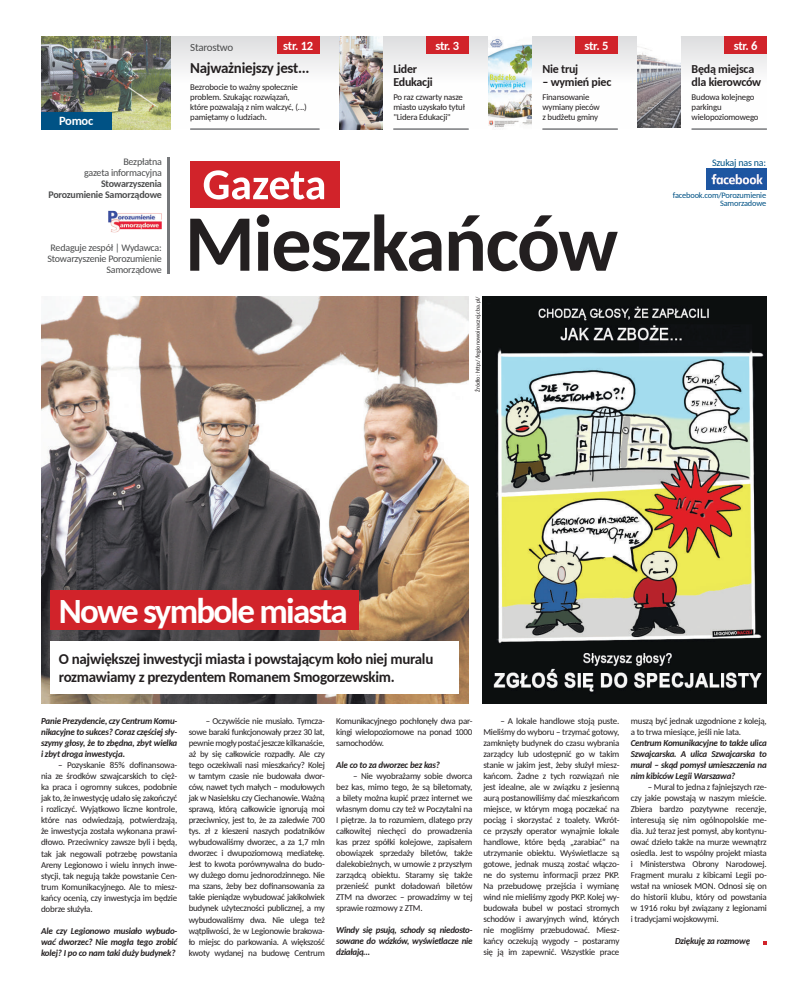
<style>
.page{position:relative;width:808px;height:993px;background:#fff}
.page>*{position:absolute;margin:0;border:0;box-sizing:border-box;transform-origin:0 0}
.t1{font:700 35px "Carlito";letter-spacing:-.05em;color:#fff}
.t2{font:700 15px/18px "Carlito";letter-spacing:-.02em;color:#231f20}
.t3{font:700 12.5px "Carlito";letter-spacing:-.02em;color:#fff}
.t4{font:700 12px/13px "Carlito";letter-spacing:-.02em;color:#231f20}
.t5{font:11px "Carlito";letter-spacing:-.025em;color:#4b4c4d}
.t6{font:10px/11px "Carlito";letter-spacing:-.02em;color:#4b4c4d;text-align:right}
.t7{font:700 10px/11px "Carlito";letter-spacing:-.02em;color:#4b4c4d;text-align:right}
.t8{font:10px "Carlito";letter-spacing:-.02em;color:#005285}
.t9{font:9px/11px "Carlito";letter-spacing:-.02em;color:#231f20;text-align:justify}
.t10{font:italic 700 9px/11px "Carlito";letter-spacing:-.02em;color:#231f20;text-align:justify}
.t11{font:8.8px/10px "Carlito";letter-spacing:-.02em;color:#231f20}
.t12{font:8.4px/8px "Carlito";letter-spacing:-.02em;color:#005285;text-align:right}
.t13{font:6px "Carlito";color:#231f20}
</style>
<div class="page">
<div style="left:190px;top:161px;width:149px;height:46px;background:#d1232a"></div>
<svg style="left:204px;top:170px;width:120px;height:29px"></svg>
<div style="left:41px;top:37px;width:726px;height:92px;background:linear-gradient(to bottom,#e6e6e7,#fff)"></div>
<svg style="left:190px;top:214px;width:428px;height:57px"></svg>
<hr style="left:168px;top:157px;width:2px;height:117px;background:#76787b">
<img style="left:108px;top:210px;width:54px;height:23px">
<img style="left:41px;top:296px;width:428px;height:407px">
<div style="left:277px;top:37px;width:42px;height:17px;background:#d1232a"></div>
<div style="left:50px;top:590px;width:309px;height:39px;background:#d1232a"></div>
<div style="left:426px;top:37px;width:43px;height:17px;background:#d1232a"></div>
<div style="left:575px;top:37px;width:43px;height:17px;background:#d1232a"></div>
<div style="left:724px;top:37px;width:43px;height:17px;background:#d1232a"></div>
<img style="left:41px;top:37px;width:129px;height:92px">
<img style="left:339px;top:37px;width:43px;height:92px">
<img style="left:488px;top:37px;width:43px;height:92px">
<div style="left:41px;top:112px;width:70px;height:17px;background:#005285"></div>
<img style="left:638px;top:37px;width:42px;height:90px">
<div style="left:50px;top:640px;width:409px;height:53px;background:#fff"></div>
<hr style="left:190px;top:129px;width:129px;height:1px;background:#76787b">
<hr style="left:393px;top:129px;width:76px;height:1px;background:#76787b">
<hr style="left:542px;top:129px;width:76px;height:1px;background:#76787b">
<hr style="left:692px;top:129px;width:75px;height:1px;background:#76787b">
<svg style="left:763px;top:941px;width:4px;height:3px"></svg>
<img style="left:706px;top:168px;width:60px;height:21px">
<img style="left:482px;top:296px;width:285px;height:407px">
<h3 class="t3" style="left:59px;top:113px;width:36px">Pomoc</h3>
<p class="t6" style="left:84px;top:156px;width:79px">Bezpłatna<br>gazeta informacyjna</p>
<p class="t7" style="left:48px;top:178px;width:115px">Stowarzyszenia<br>Porozumienie Samorządowe</p>
<p class="t6" style="left:47px;top:242px;width:116px">Redaguje zespół | Wydawca:<br>Stowarzyszenie Porozumienie<br>Samorządowe</p>
<h3 class="t3" style="left:435px;top:37px;width:25px">str. 3</h3>
<h3 class="t3" style="left:585px;top:37px;width:25px">str. 5</h3>
<h3 class="t3" style="left:734px;top:37px;width:25px">str. 6</h3>
<h3 class="t3" style="left:283px;top:37px;width:31px">str. 12</h3>
<p class="t5" style="left:190px;top:40px;width:44px">Starostwo</p>
<h2 class="t2" style="left:190px;top:58px;width:121px">Najważniejszy jest...</h2>
<h3 class="t4" style="left:393px;top:62px;width:41px">Lider<br>Edukacji</h3>
<h3 class="t4" style="left:542px;top:62px;width:37px">Nie truj</h3>
<h3 class="t4" style="left:692px;top:62px;width:71px">Będą miejsca dla kierowców</h3>
<h3 class="t4" style="left:542px;top:75px;width:70px">– wymień piec</h3>
<p class="t11" style="left:190px;top:81px;width:118px">Bezrobocie to ważny społecznie problem. Szukając rozwiązań, które pozwalają z nim walczyć, (...) pamiętamy o ludziach.</p>
<p class="t11" style="left:393px;top:91px;width:73px">Po raz czwarty nasze miasto uzyskało tytuł "Lidera Edukacji"</p>
<p class="t11" style="left:542px;top:91px;width:59px">Finansowanie wymiany pieców z budżetu gminy</p>
<p class="t11" style="left:692px;top:91px;width:68px">Budowa kolejnego parkingu wielopoziomowego</p>
<p class="t13" style="left:474px;top:392px;width:97px;rotate:-90deg">Źródło: http://legionowoinaczej.cba.pl/</p>
<p class="t8" style="left:712px;top:155px;width:56px">Szukaj nas na:</p>
<p class="t12" style="left:673px;top:190px;width:95px">facebook.com/Porozumienie<br>Samorzadowe</p>
<h1 class="t1" style="left:59px;top:587px;width:290px">Nowe symbole miasta</h1>
<h2 class="t2" style="left:59px;top:649px;width:376px">O największej inwestycji miasta i powstającym koło niej muralu rozmawiamy z prezydentem Romanem Smogorzewskim.</h2>
<p class="t10" style="left:41px;top:715px;width:138px">Panie Prezydencie, czy Centrum Komu&shy;nikacyjne to sukces? Coraz częściej sły&shy;szymy głosy, że to zbędna, zbyt wielka i zbyt droga inwestycja.</p>
<p class="t9" style="left:41px;top:759px;width:138px;text-indent:17px">– Pozyskanie 85% dofinansowa&shy;nia ze środków szwajcarskich to cięż&shy;ka praca i ogromny sukces, podobnie jak to, że inwestycję udało się zakończyć i rozliczyć. Wyjątkowo liczne kontrole, które nas odwiedzają, potwierdzają, że inwestycja została wykonana prawi&shy;dłowo. Przeciwnicy zawsze byli i będą, tak jak negowali potrzebę powstania Areny Legionowo i wielu innych inwe&shy;stycji, tak negują także powstanie Cen&shy;trum Komunikacyjnego. Ale to miesz&shy;kańcy ocenią, czy inwestycja im będzie dobrze służyła.</p>
<p class="t10" style="left:41px;top:924px;width:138px">Ale czy Legionowo musiało wybudo&shy;wać dworzec? Nie mogła tego zrobić kolej? I po co nam taki duży budynek?</p>
<p class="t9" style="left:189px;top:715px;width:138px;text-indent:17px">– Oczywiście nie musiało. Tymcza&shy;sowe baraki funkcjonowały przez 30 lat, pewnie mogły postać jeszcze kilkanaście, aż by się całkowicie rozpadły. Ale czy tego oczekiwali nasi mieszkańcy? Kolej w tamtym czasie nie budowała dwor&shy;ców, nawet tych małych – modułowych jak w Nasielsku czy Ciechanowie. Ważną sprawą, którą całkowicie ignorują moi przeciwnicy, jest to, że za zaledwie 700 tys. zł z kieszeni naszych podatników wybudowaliśmy dworzec, a za 1,7 mln dworzec i dwupoziomową mediatekę.<br>Jest to kwota porównywalna do budo&shy;wy dużego domu jednorodzinnego. Nie ma szans, żeby bez dofinansowania za takie pieniądze wybudować jakikolwiek budynek użyteczności publicznej, a my wybudowaliśmy dwa. Nie ulega też wątpliwości, że w Legionowie brakowa&shy;ło miejsc do parkowania. A większość kwoty wydanej na budowę Centrum</p>
<p class="t9" style="left:336px;top:715px;width:138px">Komunikacyjnego pochłonęły dwa par&shy;kingi wielopoziomowe na ponad 1000 samochodów.</p>
<p class="t10" style="left:336px;top:759px;width:105px">Ale co to za dworzec bez kas?</p>
<p class="t9" style="left:336px;top:770px;width:138px;text-indent:17px">– Nie wyobrażamy sobie dworca bez kas, mimo tego, że są biletomaty, a bilety można kupić przez internet we własnym domu czy też w Poczytalni na I piętrze. Ja to rozumiem, dlatego przy całkowitej niechęci do prowadzenia kas przez spółki kolejowe, zapisałem obowiązek sprzedaży biletów, także dalekobieżnych, w umowie z przyszłym zarządcą obiektu. Staramy się także przenieść punkt doładowań biletów ZTM na dworzec – prowadzimy w tej sprawie rozmowy z ZTM.</p>
<p class="t10" style="left:336px;top:924px;width:138px">Windy się psują, schody są niedosto&shy;sowane do wózków, wyświetlacze nie działają…</p>
<p class="t9" style="left:483px;top:715px;width:138px;text-indent:17px">– A lokale handlowe stoją puste.<br>Mieliśmy do wyboru – trzymać gotowy, zamknięty budynek do czasu wybrania zarządcy lub udostępnić go w takim stanie w jakim jest, żeby służył miesz&shy;kańcom. Żadne z tych rozwiązań nie jest idealne, ale w związku z jesienną aurą postanowiliśmy dać mieszkańcom miejsce, w którym mogą poczekać na pociąg i skorzystać z toalety. Wkrót&shy;ce przyszły operator wynajmie lokale handlowe, które będą „zarabiać” na utrzymanie obiektu. Wyświetlacze są gotowe, jednak muszą zostać włączo&shy;ne do systemu informacji przez PKP.<br>Na przebudowę przejścia i wymianę wind nie mieliśmy zgody PKP. Kolej wy&shy;budowała bubel w postaci stromych schodów i awaryjnych wind, których nie mogliśmy przebudować. Miesz&shy;kańcy oczekują wygody – postaramy się ją im zapewnić. Wszystkie prace</p>
<p class="t9" style="left:631px;top:715px;width:138px">muszą być jednak uzgodnione z koleją, a to trwa miesiące, jeśli nie lata.</p>
<p class="t10" style="left:631px;top:737px;width:138px">Centrum Komunikacyjne to także ulica Szwajcarska. A ulica Szwajcarska to mural – skąd pomysł umieszczenia na nim kibiców Legii Warszawa?</p>
<p class="t9" style="left:631px;top:781px;width:138px;text-indent:17px">– Mural to jedna z fajniejszych rze&shy;czy jakie powstają w naszym mieście.<br>Zbiera bardzo pozytywne recenzje, interesują się nim ogólnopolskie me&shy;dia. Już teraz jest pomysł, aby kontynu&shy;ować dzieło także na murze wewnątrz osiedla. Jest to wspólny projekt miasta i Ministerstwa Obrony Narodowej.<br>Fragment muralu z kibicami Legii po&shy;wstał na wniosek MON. Odnosi się on do historii klubu, który od powstania w 1916 roku był związany z legionami i tradycjami wojskowymi.</p>
<p class="t10" style="left:675px;top:935px;width:76px">Dziękuję za rozmowę</p>
</div>
